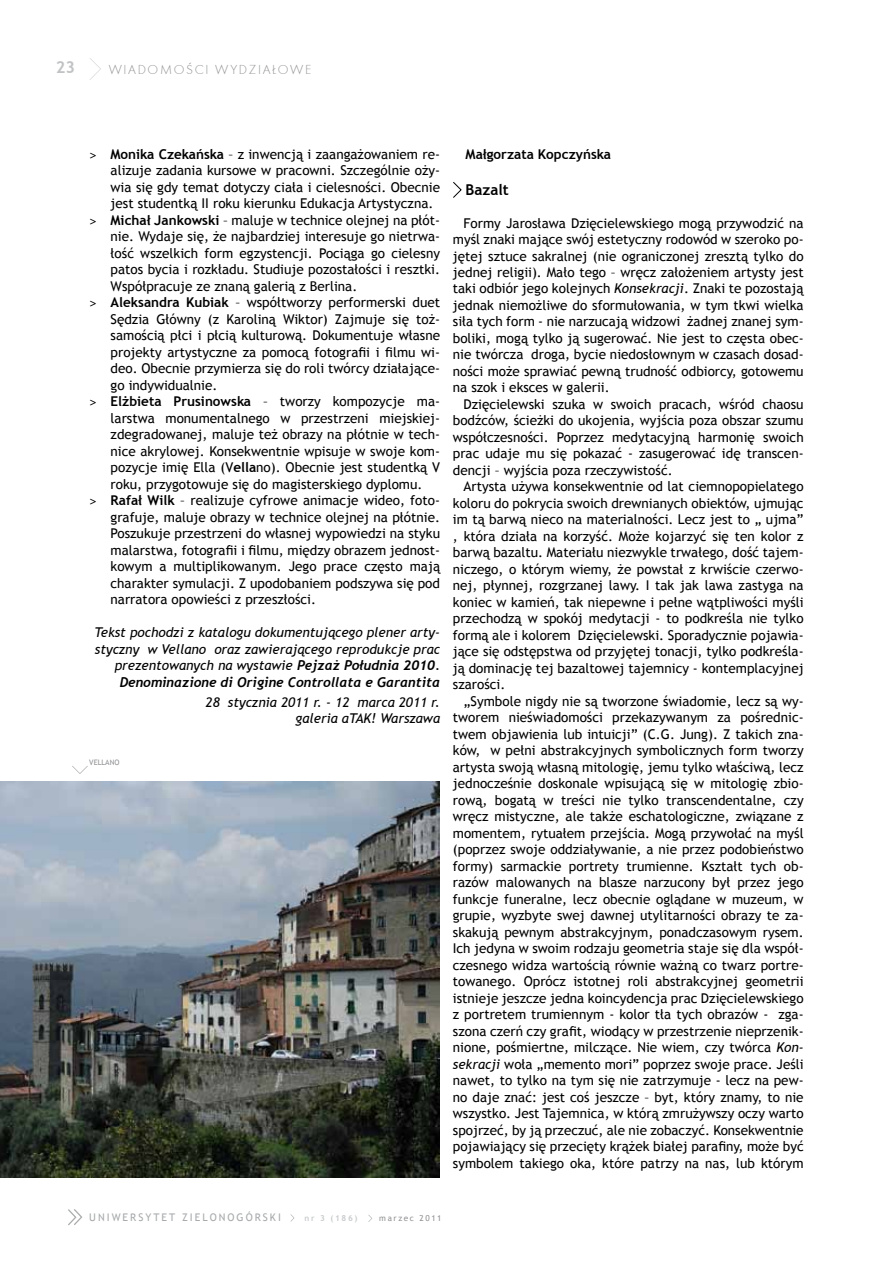
<style>
.page{position:relative;width:893px;height:1263px;background:#fff}
.page>*{position:absolute;margin:0;border:0;box-sizing:border-box;transform-origin:0 0}
.t1{font:700 16.5px "Trebuchet MS";color:#c2c3c4}
.t2{font:700 15px "Trebuchet MS";color:#000}
.t3{font:13.5px/16.5px "Trebuchet MS";color:#000;text-align:justify}
.t4{font:italic 13.5px/16.5px "Trebuchet MS";color:#000;text-align:right}
.t5{font:italic 700 13.5px "Trebuchet";color:#000}
.t6{font:13.5px "Futura TEE Ligh";letter-spacing:.12em;color:#929395}
.t7{font:700 13.5px "Trebuchet MS";color:#000}
.t8{font:10.5px "Trebuchet MS";letter-spacing:.19em;color:#a7a9aa}
.t9{font:8.25px "Trebuchet MS";letter-spacing:.19em;color:#929395}
.t10{font:700 8.25px "Trebuchet MS";color:#c9cbcc}
.t11{font:7.5px "Trebuchet MS";color:#929395}
.s1{font-family:"Vrinda";font-size:15px}
.s2{font-weight:700}
.s3{font-family:"Trebuchet";font-weight:700}
.s4{font-style:italic}
</style>
<div class="page">
<svg style="left:90px;top:58px;width:11px;height:22px"></svg>
<svg style="left:290px;top:1214px;width:4px;height:8px"></svg>
<svg style="left:368px;top:1214px;width:4px;height:8px"></svg>
<svg style="left:68px;top:1209px;width:14px;height:16px"></svg>
<img style="left:0;top:782px;width:440px;height:396px">
<svg style="left:72px;top:766px;width:16px;height:8px"></svg>
<svg style="left:453px;top:182px;width:9px;height:16px"></svg>
<p class="t1" style="left:56px;top:57px;width:21px">23</p>
<p class="t6" style="left:109px;top:61px;width:204px">WIADOMOŒCI WYDZIA£OWE</p>
<p class="t3" style="left:89px;top:146px;width:352px"><span class="s1">&gt;</span> <span class="s2">Monika Czekańska</span> – z inwencją i zaangażowaniem re-</p>
<p class="t3" style="left:111px;top:162px;width:331px">alizuje zadania kursowe w pracowni. Szczególnie oży-</p>
<p class="t3" style="left:111px;top:179px;width:331px">wia się gdy temat dotyczy ciała i cielesności. Obecnie</p>
<p class="t3" style="left:111px;top:195px;width:324px">jest studentką II roku kierunku Edukacja Artystyczna.</p>
<p class="t3" style="left:89px;top:212px;width:352px"><span class="s1">&gt;</span> <span class="s2">Michał Jankowski</span> – maluje w technice olejnej na płót-</p>
<p class="t3" style="left:111px;top:228px;width:331px">nie. Wydaje się, że najbardziej interesuje go nietrwa-</p>
<p class="t3" style="left:111px;top:245px;width:331px">łość wszelkich form egzystencji. Pociąga go cielesny</p>
<p class="t3" style="left:111px;top:261px;width:331px">patos bycia i rozkładu. Studiuje pozostałości i resztki.</p>
<p class="t3" style="left:111px;top:278px;width:248px">Współpracuje ze znaną galerią z Berlina.</p>
<p class="t3" style="left:89px;top:294px;width:352px"><span class="s1">&gt;</span> <span class="s2">Aleksandra Kubiak</span> – współtworzy performerski duet</p>
<p class="t3" style="left:111px;top:311px;width:331px">Sędzia Główny (z Karoliną Wiktor) Zajmuje się toż-</p>
<p class="t3" style="left:111px;top:327px;width:331px">samością płci i płcią kulturową. Dokumentuje własne</p>
<p class="t3" style="left:111px;top:344px;width:331px">projekty artystyczne za pomocą fotografii i filmu wi-</p>
<p class="t3" style="left:111px;top:360px;width:331px">deo. Obecnie przymierza się do roli twórcy działające-</p>
<p class="t3" style="left:111px;top:377px;width:108px">go indywidualnie.</p>
<p class="t3" style="left:89px;top:393px;width:352px"><span class="s1">&gt;</span> <span class="s2">Elżbieta Prusinowska</span> – tworzy kompozycje ma-</p>
<p class="t3" style="left:111px;top:410px;width:331px">larstwa monumentalnego w przestrzeni miejskiej-</p>
<p class="t3" style="left:111px;top:426px;width:331px">zdegradowanej, maluje też obrazy na płótnie w tech-</p>
<p class="t3" style="left:111px;top:443px;width:331px">nice akrylowej. Konsekwentnie wpisuje w swoje kom-</p>
<p class="t3" style="left:111px;top:459px;width:331px">pozycje imię Ella (V<span class="s2">ella</span>no). Obecnie jest studentką V</p>
<p class="t3" style="left:111px;top:476px;width:313px">roku, przygotowuje się do magisterskiego dyplomu.</p>
<p class="t3" style="left:89px;top:492px;width:352px"><span class="s1">&gt;</span> <span class="s2">Rafał Wilk</span> – realizuje cyfrowe animacje wideo, foto-</p>
<p class="t3" style="left:111px;top:509px;width:331px">grafuje, maluje obrazy w technice olejnej na płótnie.</p>
<p class="t3" style="left:111px;top:525px;width:331px">Poszukuje przestrzeni do własnej wypowiedzi na styku</p>
<p class="t3" style="left:111px;top:542px;width:331px">malarstwa, fotografii i filmu, między obrazem jednost-</p>
<p class="t3" style="left:111px;top:558px;width:331px">kowym a multiplikowanym. Jego prace często mają</p>
<p class="t3" style="left:111px;top:575px;width:331px">charakter symulacji. Z upodobaniem podszywa się pod</p>
<p class="t3" style="left:111px;top:591px;width:207px">narratora opowieści z przeszłości.</p>
<p class="t4" style="left:95px;top:624px;width:347px">Tekst pochodzi z katalogu dokumentującego plener arty&shy;styczny w Vellano oraz zawierającego reprodukcje prac prezentowanych na wystawie <span class="s3">Pejzaż Południa 2010.</span></p>
<p class="t5" style="left:120px;top:674px;width:322px">Denominazione di Origine Controllata e Garantita</p>
<p class="t11" style="left:89px;top:758px;width:32px">VELLANO</p>
<p class="t4" style="left:206px;top:694px;width:236px">28 stycznia 2011 r. - 12 marca 2011 r. galeria aTAK! Warszawa</p>
<p class="t7" style="left:466px;top:146px;width:147px">Małgorzata Kopczyńska</p>
<p class="t2" style="left:466px;top:180px;width:45px">Bazalt</p>
<p class="t3" style="left:453px;top:215px;width:352px;text-indent:11px">Formy Jarosława Dzięcielewskiego mogą przywodzić na myśl znaki mające swój estetyczny rodowód w szeroko po&shy;jętej sztuce sakralnej (nie ograniczonej zresztą tylko do jednej religii). Mało tego – wręcz założeniem artysty jest taki odbiór jego kolejnych <span class="s4">Konsekracji</span>. Znaki te pozostają jednak niemożliwe do sformułowania, w tym tkwi wielka siła tych form - nie narzucają widzowi żadnej znanej sym&shy;boliki, mogą tylko ją sugerować. Nie jest to częsta obec&shy;nie twórcza droga, bycie niedosłownym w czasach dosad&shy;ności może sprawiać pewną trudność odbiorcy, gotowemu na szok i eksces w galerii.</p>
<p class="t3" style="left:453px;top:396px;width:352px;text-indent:11px">Dzięcielewski szuka w swoich pracach, wśród chaosu bodźców, ścieżki do ukojenia, wyjścia poza obszar szumu współczesności. Poprzez medytacyjną harmonię swoich prac udaje mu się pokazać - zasugerować idę transcen&shy;dencji – wyjścia poza rzeczywistość.</p>
<p class="t3" style="left:453px;top:479px;width:352px;text-indent:11px">Artysta używa konsekwentnie od lat ciemnopopielatego koloru do pokrycia swoich drewnianych obiektów, ujmując im tą barwą nieco na materialności. Lecz jest to „ ujma” , która działa na korzyść. Może kojarzyć się ten kolor z barwą bazaltu. Materiału niezwykle trwałego, dość tajem&shy;niczego, o którym wiemy, że powstał z krwiście czerwo&shy;nej, płynnej, rozgrzanej lawy. I tak jak lawa zastyga na koniec w kamień, tak niepewne i pełne wątpliwości myśli przechodzą w spokój medytacji - to podkreśla nie tylko formą ale i kolorem Dzięcielewski. Sporadycznie pojawia&shy;jące się odstępstwa od przyjętej tonacji, tylko podkreśla&shy;ją dominację tej bazaltowej tajemnicy - kontemplacyjnej szarości.</p>
<p class="t3" style="left:453px;top:693px;width:352px;text-indent:11px">„Symbole nigdy nie są tworzone świadomie, lecz są wy&shy;tworem nieświadomości przekazywanym za pośrednic&shy;twem objawienia lub intuicji” (C.G. Jung). Z takich zna&shy;ków, w pełni abstrakcyjnych symbolicznych form tworzy artysta swoją własną mitologię, jemu tylko właściwą, lecz jednocześnie doskonale wpisującą się w mitologię zbio&shy;rową, bogatą w treści nie tylko transcendentalne, czy wręcz mistyczne, ale także eschatologiczne, związane z momentem, rytuałem przejścia. Mogą przywołać na myśl (poprzez swoje oddziaływanie, a nie przez podobieństwo formy) sarmackie portrety trumienne. Kształt tych ob&shy;razów malowanych na blasze narzucony był przez jego funkcje funeralne, lecz obecnie oglądane w muzeum, w grupie, wyzbyte swej dawnej utylitarności obrazy te za&shy;skakują pewnym abstrakcyjnym, ponadczasowym rysem.<br>Ich jedyna w swoim rodzaju geometria staje się dla współ&shy;czesnego widza wartością równie ważną co twarz portre&shy;towanego. Oprócz istotnej roli abstrakcyjnej geometrii istnieje jeszcze jedna koincydencja prac Dzięcielewskiego z portretem trumiennym - kolor tła tych obrazów - zga&shy;szona czerń czy grafit, wiodący w przestrzenie nieprzenik&shy;nione, pośmiertne, milczące. Nie wiem, czy twórca <span class="s4">Kon&shy;sekracji</span> woła „memento mori” poprzez swoje prace. Jeśli nawet, to tylko na tym się nie zatrzymuje - lecz na pew&shy;no daje znać: jest coś jeszcze – byt, który znamy, to nie wszystko. Jest Tajemnica, w którą zmrużywszy oczy warto spojrzeć, by ją przeczuć, ale nie zobaczyć. Konsekwentnie pojawiający się przecięty krążek białej parafiny, może być symbolem takiego oka, które patrzy na nas, lub którym</p>
<p class="t8" style="left:89px;top:1211px;width:193px">UNIWERSYTET ZIELONOGÓRSKI</p>
<p class="t10" style="left:305px;top:1213px;width:54px">nr 3 (186)</p>
<p class="t9" style="left:379px;top:1213px;width:64px">marzec 2011</p>
</div>
